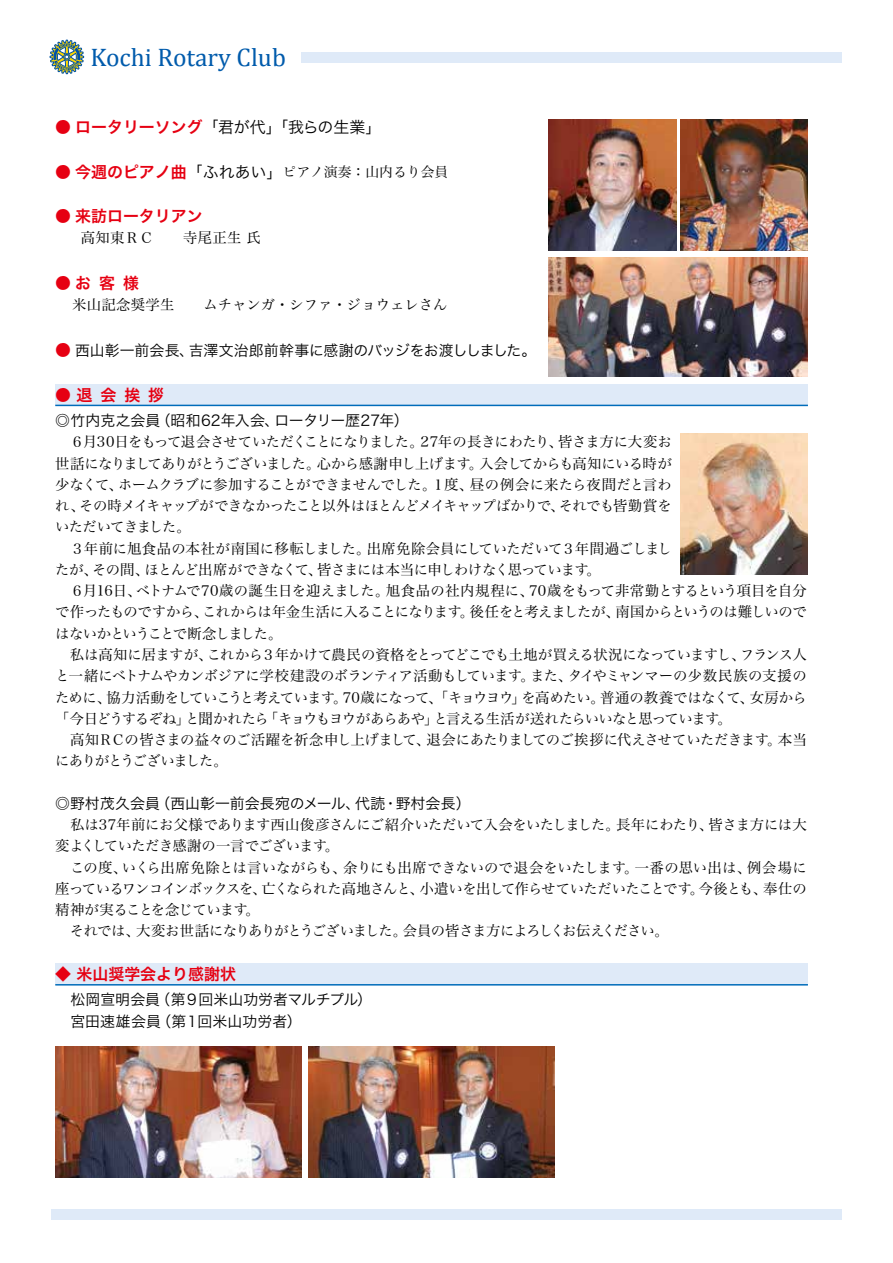
<style>
.page{position:relative;width:893px;height:1263px;background:#fff}
.page>*{position:absolute;margin:0;border:0;box-sizing:border-box;transform-origin:0 0}
.t1{font:25.5px "Cambria";color:#005bac}
.t2{font:15.9px "Hira Kaku Pro W6";color:#e60012}
.t3{font:15.9px "Hira Kaku Pro W3";letter-spacing:-.01em;color:#000}
.t4{font:14.85px/22.4px "Hira Kaku Pro W3";letter-spacing:.005em;color:#000}
.t5{font:14.4px/21.3px "Hira Min Pro W3";letter-spacing:-.04em;color:#000}
.t6{font:14.4px "Hira Min Pro W3";color:#000}
.t7{font:14.4px "Hira Min Pro W3";letter-spacing:.02em;color:#000}
.t8{font:13.8px "Hira Min Pro W3";color:#000}
.s1{font-family:"Hira Kaku Pro W6";color:#e60012}
.s2{font-family:"Hira Kaku Pro W6";font-size:15.9px;color:#e60012}
.s3{font-family:"Hira Kaku Pro W3";font-size:15.9px}
</style>
<div class="page">
<svg style="left:50px;top:39px;width:34px;height:36px"></svg>
<div style="left:51px;top:1209px;width:791px;height:10px;background:#dfeaf8"></div>
<div style="left:302px;top:52px;width:540px;height:11px;background:#dfeaf8"></div>
<div style="left:55px;top:384px;width:753px;height:21px;background:#dfeaf8"></div>
<hr style="left:55px;top:405px;width:753px;height:1px;background:#006cba">
<div style="left:55px;top:963px;width:753px;height:22px;background:#dfeaf8"></div>
<hr style="left:55px;top:984px;width:753px;height:1px;background:#006cba">
<img style="left:680px;top:119px;width:128px;height:132px">
<img style="left:549px;top:119px;width:127px;height:132px">
<img style="left:680px;top:434px;width:128px;height:140px">
<img style="left:55px;top:1046px;width:247px;height:132px">
<img style="left:308px;top:1046px;width:247px;height:132px">
<img style="left:549px;top:257px;width:259px;height:119px">
<h1 class="t1" style="left:91px;top:42px;width:197px">Kochi Rotary Club</h1>
<p class="t3" style="left:55px;top:113px;width:328px"><span class="s1">● ロータリーソング</span>「君が代」「我らの生業」</p>
<p class="t8" style="left:55px;top:160px;width:395px"><span class="s2">● 今週のピアノ曲</span><span class="s3">「ふれあい」</span>ピアノ演奏：山内るり会員</p>
<p class="t2" style="left:55px;top:202px;width:149px">● 来訪ロータリアン</p>
<p class="t7" style="left:81px;top:226px;width:182px">高知東ＲＣ　　寺尾正生 氏</p>
<p class="t2" style="left:55px;top:269px;width:85px">●お客様</p>
<p class="t6" style="left:72px;top:293px;width:377px">米山記念奨学生　　ムチャンガ・シファ・ジョウェレさん</p>
<p class="t4" style="left:55px;top:338px;width:483px"><span class="s2">●</span> 西山彰一前会長、吉澤文治郎前幹事に感謝のバッジをお渡ししました。</p>
<p class="t2" style="left:55px;top:381px;width:110px">● 退会挨拶</p>
<p class="t4" style="left:55px;top:408px;width:355px">◎竹内克之会員（昭和62年入会、ロータリー歴27年）</p>
<p class="t5" style="left:55px;top:430px;width:753px">　６月30日をもって退会させていただくことになりました。27年の長きにわたり、皆さま方に大変お<br>世話になりましてありがとうございました。心から感謝申し上げます。入会してからも高知にいる時が<br>少なくて、ホームクラブに参加することができませんでした。１度、昼の例会に来たら夜間だと言わ<br>れ、その時メイキャップができなかったこと以外はほとんどメイキャップばかりで、それでも皆勤賞を<br>いただいてきました。<br>　３年前に旭食品の本社が南国に移転しました。出席免除会員にしていただいて３年間過ごしまし<br>たが、その間、ほとんど出席ができなくて、皆さまには本当に申しわけなく思っています。<br>　６月16日、ベトナムで70歳の誕生日を迎えました。旭食品の社内規程に、70歳をもって非常勤とするという項目を自分で作ったものですから、これからは年金生活に入ることになります。後任をと考えましたが、南国からというのは難しいのではないかということで断念しました。<br>　私は高知に居ますが、これから３年かけて農民の資格をとってどこでも土地が買える状況になっていますし、フランス人と一緒にベトナムやカンボジアに学校建設のボランティア活動もしています。また、タイやミャンマーの少数民族の支援のために、協力活動をしていこうと考えています。70歳になって、「キョウヨウ」を高めたい。普通の教養ではなくて、女房から「今日どうするぞね」と聞かれたら「キョウもヨウがあらあや」と言える生活が送れたらいいなと思っています。<br>　高知ＲＣの皆さまの益々のご活躍を祈念申し上げまして、退会にあたりましてのご挨拶に代えさせていただきます。本当にありがとうございました。</p>
<p class="t4" style="left:55px;top:791px;width:417px">◎野村茂久会員（西山彰一前会長宛のメール、代読・野村会長）</p>
<p class="t5" style="left:55px;top:813px;width:753px">　私は37年前にお父様であります西山俊彦さんにご紹介いただいて入会をいたしました。長年にわたり、皆さま方には大変よくしていただき感謝の一言でございます。<br>　この度、いくら出席免除とは言いながらも、余りにも出席できないので退会をいたします。一番の思い出は、例会場に座っているワンコインボックスを、亡くなられた高地さんと、小遣いを出して作らせていただいたことです。今後とも、奉仕の精神が実ることを念じています。<br>　それでは、大変お世話になりありがとうございました。会員の皆さま方によろしくお伝えください。</p>
<p class="t2" style="left:55px;top:960px;width:182px">◆ 米山奨学会より感謝状</p>
<p class="t4" style="left:55px;top:987px;width:318px">　松岡宣明会員（第９回米山功労者マルチプル）　宮田速雄会員（第１回米山功労者）</p>
</div>
